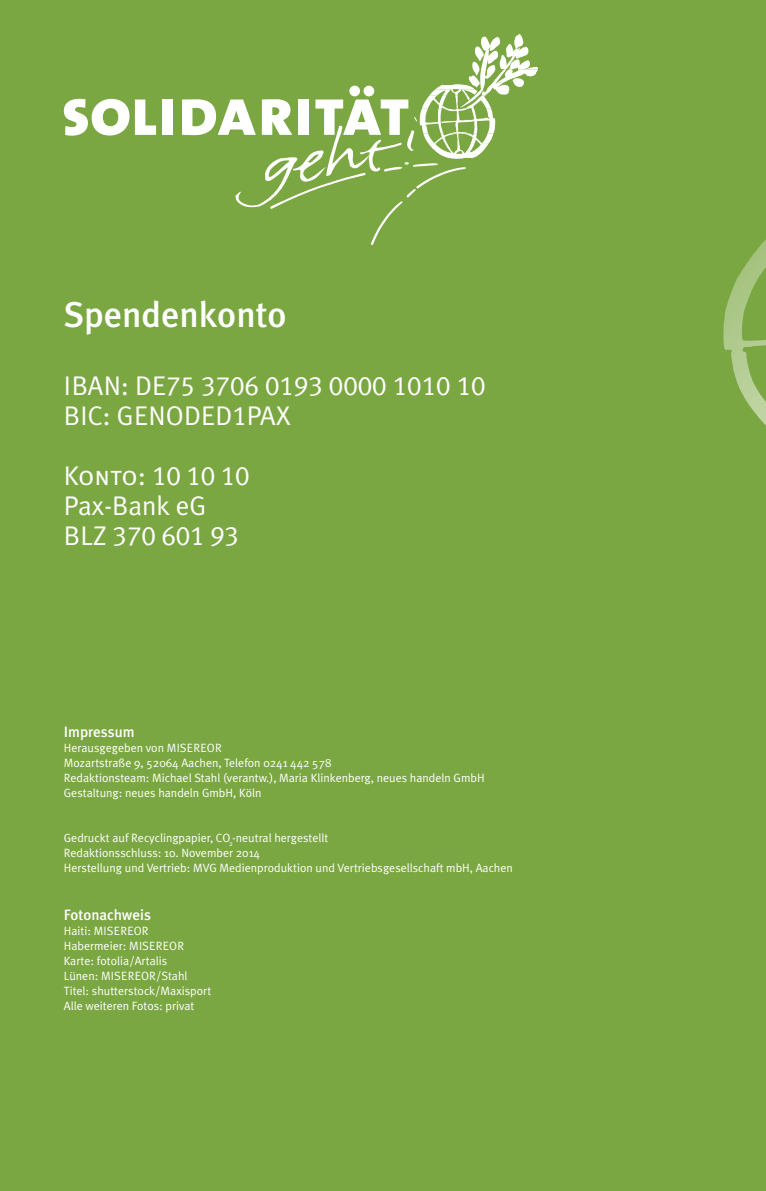
<style>
.page{position:relative;width:766px;height:1191px;background:#fff}
.page>*{position:absolute;margin:0;border:0;box-sizing:border-box;transform-origin:0 0}
.t1{font:500 36px "Meta Plus";color:#fff}
.t2{font:27px "Meta Plus Normal Caps";color:#fff}
.t3{font:27px "Meta Plus Normal";color:#fff}
.t4{font:500 15px "Meta Plus";color:#fff}
.t5{font:12px/15px "Meta Plus Normal";color:#fff}
.s1{font-family:"Meta Plus Normal"}
.s2{font-family:"Meta Plus Normal Caps"}
</style>
<div class="page">
<div style="left:0;top:0;width:765px;height:1191px;background:#7ba742"></div>
<svg style="left:64px;top:99px;width:65px;height:37px"></svg>
<svg style="left:135px;top:99px;width:21px;height:36px"></svg>
<div style="left:163px;top:99px;width:10px;height:36px;background:#fff"></div>
<svg style="left:182px;top:34px;width:356px;height:211px"></svg>
<hr style="left:765px;top:0;width:1px;height:493px;background:#7ba742">
<svg style="left:723px;top:239px;width:43px;height:186px"></svg>
<h1 class="t1" style="left:64px;top:293px;width:224px">Spendenkonto</h1>
<h2 class="t2" style="left:64px;top:370px;width:423px"><span class="s1">IBAN: DE</span>75 3706 0193 0000 1010 10</h2>
<h2 class="t3" style="left:64px;top:400px;width:228px">BIC: GENODED<span class="s2">1</span>PAX</h2>
<h2 class="t2" style="left:64px;top:460px;width:187px">Konto: 10 10 10</h2>
<h2 class="t3" style="left:64px;top:490px;width:144px">Pax-Bank eG</h2>
<h2 class="t2" style="left:64px;top:520px;width:177px"><span class="s1">BLZ</span> 370 601 93</h2>
<p class="t4" style="left:64px;top:723px;width:72px">Impressum</p>
<p class="t5" style="left:64px;top:740px;width:422px">Herausgegeben von MISEREOR<br>Mozartstraße 9, 52064 Aachen, Telefon 0241 442 578<br>Redaktionsteam: Michael Stahl (verantw.), Maria Klinkenberg, neues handeln GmbH Gestaltung: neues handeln GmbH, Köln</p>
<p class="t5" style="left:64px;top:830px;width:450px">Gedruckt auf Recyclingpapier, CO<sub>2</sub>-neutral hergestellt<br>Redaktionsschluss: 10. November 2014<br>Herstellung und Vertrieb: MVG Medienproduktion und Vertriebsgesellschaft mbH, Aachen</p>
<p class="t4" style="left:64px;top:906px;width:89px">Fotonachweis</p>
<p class="t5" style="left:64px;top:923px;width:149px">Haiti: MISEREOR<br>Habermeier: MISEREOR<br>Karte: fotolia/Artalis<br>Lünen: MISEREOR/Stahl<br>Titel: shutterstock/Maxisport<br>Alle weiteren Fotos: privat</p>
</div>
